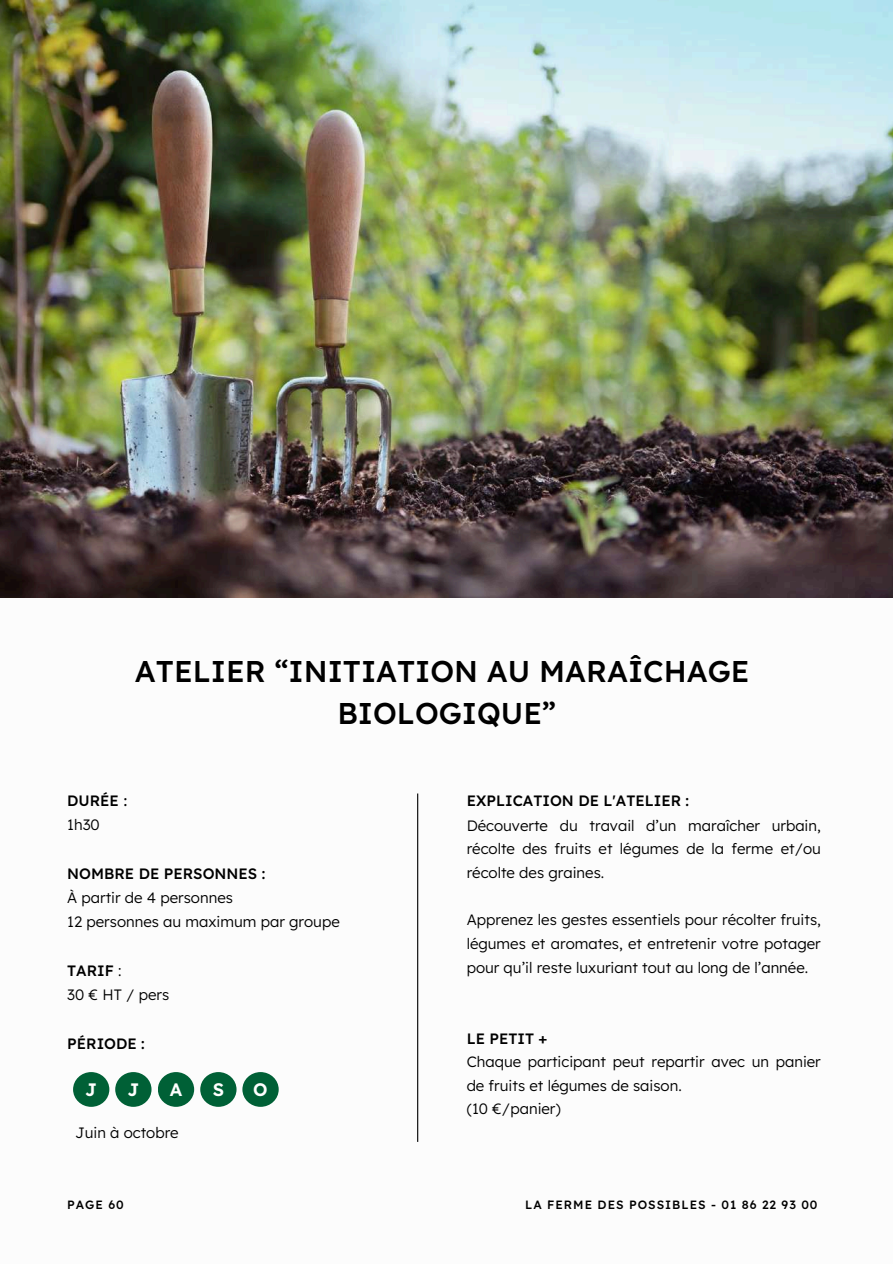
<style>
.page{position:relative;width:893px;height:1264px;background:#fff}
.page>*{position:absolute;margin:0;border:0;box-sizing:border-box;transform-origin:0 0}
.t1{font:500 30px/41.5px "Lexend";color:#000;text-align:center}
.t2{font:600 18px "Lexend";color:#fff}
.t3{font:300 15px/23.5px "Lexend";color:#000}
.t4{font:500 15px/23.5px "Lexend";color:#000}
.t5{font:500 12px "Lexend";letter-spacing:.08em;color:#000}
.s1{font-weight:400}
.s2{font-weight:300}
.s3{font-weight:500}
</style>
<div class="page">
<hr style="left:417px;top:793px;width:1px;height:348px;background:#000">
<div style="left:73px;top:1072px;width:36px;height:34px;background:#006036;border-radius:50%"></div>
<div style="left:115px;top:1072px;width:36px;height:34px;background:#006036;border-radius:50%"></div>
<div style="left:158px;top:1072px;width:36px;height:34px;background:#006036;border-radius:50%"></div>
<div style="left:200px;top:1072px;width:36px;height:34px;background:#006036;border-radius:50%"></div>
<div style="left:242px;top:1072px;width:37px;height:34px;background:#006036;border-radius:50%"></div>
<img style="left:0;top:0;width:892px;height:597px">
<h1 class="t1" style="left:135px;top:650px;width:616px">ATELIER “INITIATION AU MARAÎCHAGE<br>BIOLOGIQUE”</h1>
<p class="t4" style="left:67px;top:788px;width:62px">DURÉE <span class="s1">:<br></span><span class="s2">1h30</span></p>
<p class="t4" style="left:67px;top:862px;width:200px">NOMBRE DE PERSONNES :</p>
<p class="t3" style="left:67px;top:885px;width:274px">À partir de 4 personnes<br>12 personnes au maximum par groupe</p>
<p class="t3" style="left:67px;top:958px;width:103px"><span class="s3">TARIF</span> :<br>30 € HT / pers</p>
<p class="t4" style="left:67px;top:1031px;width:79px">PÉRIODE :</p>
<p class="t2" style="left:85px;top:1078px;width:13px">J</p>
<p class="t2" style="left:127px;top:1078px;width:13px">J</p>
<p class="t2" style="left:170px;top:1078px;width:14px">A</p>
<p class="t2" style="left:213px;top:1078px;width:13px">S</p>
<p class="t2" style="left:253px;top:1078px;width:16px">O</p>
<p class="t3" style="left:75px;top:1120px;width:105px">Juin à octobre</p>
<p class="t4" style="left:466px;top:788px;width:224px">EXPLICATION DE L'ATELIER :</p>
<p class="t3" style="left:466px;top:813px;width:356px;text-align:justify">Découverte du travail d’un maraîcher urbain, récolte des fruits et légumes de la ferme et/ou récolte des graines.</p>
<p class="t3" style="left:466px;top:908px;width:356px;text-align:justify">Apprenez les gestes essentiels pour récolter fruits, légumes et aromates, et entretenir votre potager pour qu’il reste luxuriant tout au long de l’année.</p>
<p class="t4" style="left:466px;top:1026px;width:82px">LE PETIT +</p>
<p class="t3" style="left:466px;top:1049px;width:356px">Chaque participant peut repartir avec un panier de fruits et légumes de saison.<br>(10 €/panier)</p>
<p class="t5" style="left:67px;top:1197px;width:58px">PAGE 60</p>
<p class="t5" style="left:525px;top:1197px;width:294px">LA FERME DES POSSIBLES - 01 86 22 93 00</p>
</div>
